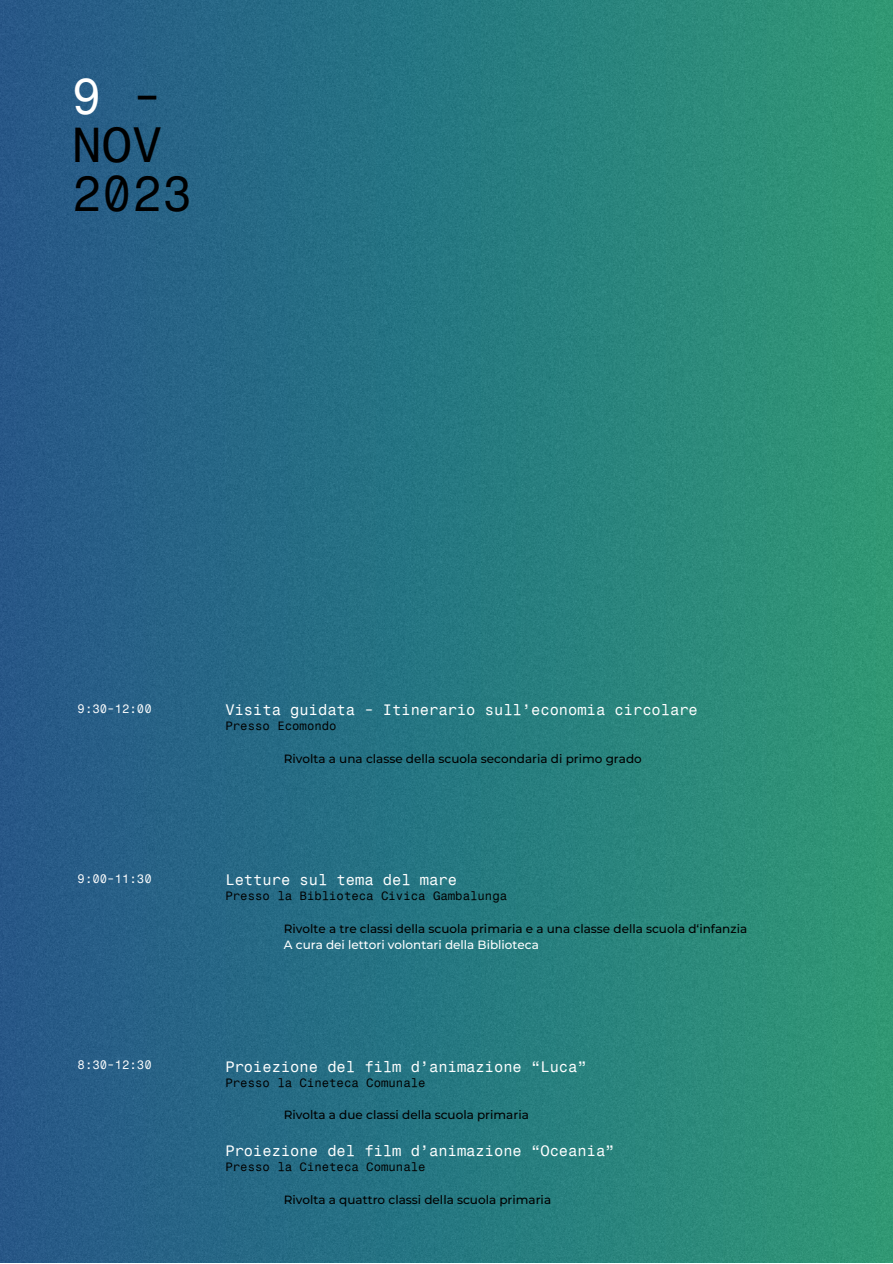
<style>
.page{position:relative;width:893px;height:1264px;background:#fff}
.page>*{position:absolute;margin:0;border:0;box-sizing:border-box;transform-origin:0 0}
.t1{font:48.75px/48.3px "Fragment Mono";color:#000}
.t2{font:15px "Fragment Mono";color:#fff}
.t3{font:500 12px "Montserrat";color:#000}
.t4{font:12px "Fragment Mono";color:#000}
.t5{font:500 12px "Montserrat";color:#fff}
.t6{font:12px "Fragment Mono";color:#fff}
.s1{color:#fff}
</style>
<div class="page">
<img style="left:0;top:0;width:892px;height:1262px">
<p class="t1" style="left:72px;top:73px;width:92px"><span class="s1">9</span> -<br>NOV</p>
<p class="t1" style="left:72px;top:169px;width:122px">2023</p>
<p class="t6" style="left:78px;top:701px;width:76px">9:30-12:00</p>
<p class="t2" style="left:225px;top:700px;width:474px">Visita guidata - Itinerario sull’economia circolare</p>
<p class="t4" style="left:225px;top:718px;width:113px">Presso Ecomondo</p>
<p class="t3" style="left:284px;top:751px;width:359px">Rivolta a una classe della scuola secondaria di primo grado</p>
<p class="t6" style="left:78px;top:871px;width:76px">9:00-11:30</p>
<p class="t2" style="left:225px;top:871px;width:233px">Letture sul tema del mare</p>
<p class="t4" style="left:225px;top:888px;width:283px">Presso la Biblioteca Civica Gambalunga</p>
<p class="t3" style="left:284px;top:921px;width:465px">Rivolte a tre classi della scuola primaria e a una classe della scuola d‘infanzia</p>
<p class="t5" style="left:284px;top:937px;width:256px">A cura dei lettori volontari della Biblioteca</p>
<p class="t6" style="left:78px;top:1057px;width:76px">8:30-12:30</p>
<p class="t2" style="left:225px;top:1057px;width:363px">Proiezione del film d’animazione “Luca”</p>
<p class="t4" style="left:225px;top:1075px;width:202px">Presso la Cineteca Comunale</p>
<p class="t3" style="left:284px;top:1107px;width:246px">Rivolta a due classi della scuola primaria</p>
<p class="t2" style="left:225px;top:1142px;width:390px">Proiezione del film d’animazione “Oceania”</p>
<p class="t4" style="left:225px;top:1159px;width:202px">Presso la Cineteca Comunale</p>
<p class="t3" style="left:284px;top:1192px;width:269px">Rivolta a quattro classi della scuola primaria</p>
</div>
